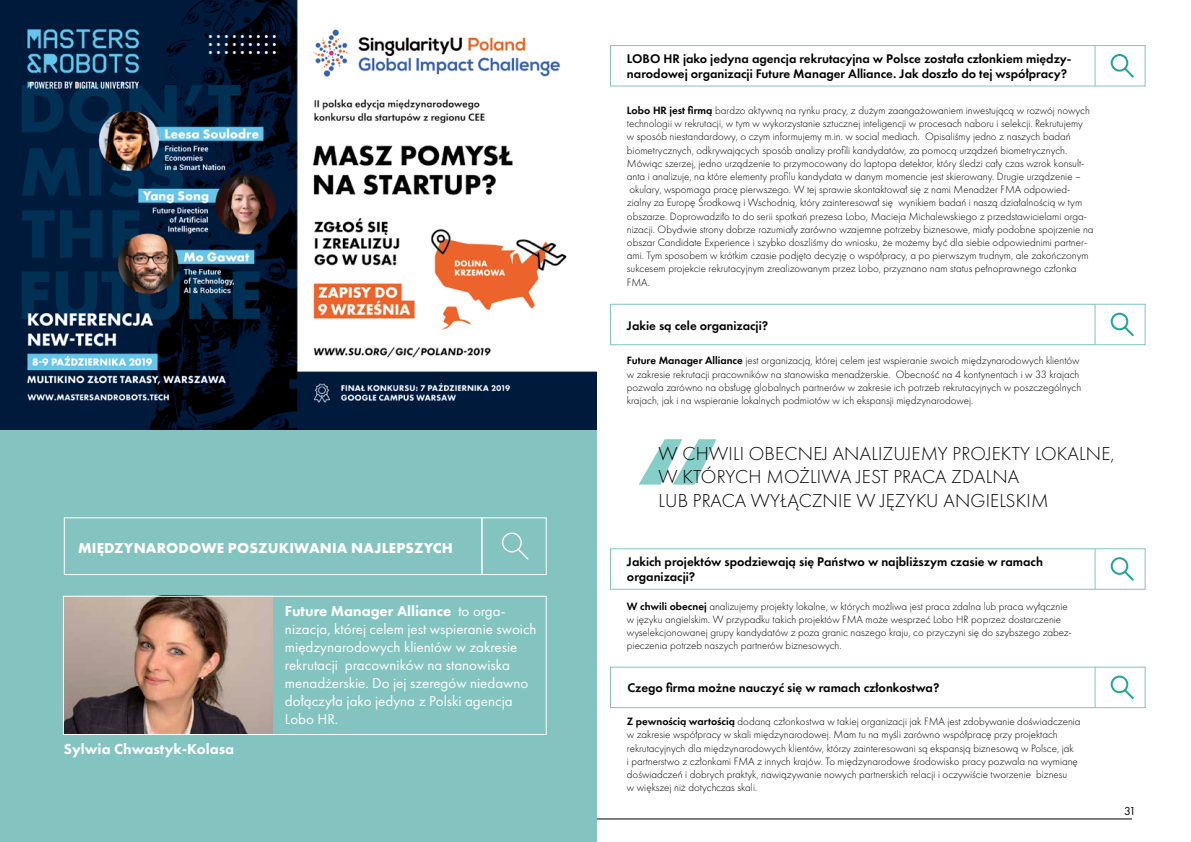
<style>
.page{position:relative;width:1191px;height:842px;background:#fff}
.page>*{position:absolute;margin:0;border:0;box-sizing:border-box;transform-origin:0 0}
.t1{font:italic 700 160px "Futura PT";color:#1fa79b}
.t2{font:300 19.5px/23.4px "Futura PT";letter-spacing:.01em;color:#000}
.t3{font:15px/18px "Futura PT";color:#fff}
.t4{font:700 15px "Futura PT";letter-spacing:.01em;color:#fff}
.t5{font:800 15px "Futura PT";color:#fff}
.t6{font:600 13px/15.6px "Futura PT";color:#000}
.t7{font:12px "Futura PT";color:#000}
.t8{font:300 11px/13.2px "Futura PT";color:#000}
.s1{font-weight:800}
.s2{font-weight:600}
</style>
<div class="page">
<hr style="left:63px;top:818px;width:1069px;height:1px;background:#000">
<div style="left:0;top:429px;width:596px;height:413px;background:#83c4c0"></div>
<div style="left:502px;top:532px;width:20px;height:20px;border:1px solid #fff;border-radius:50%"></div>
<svg style="left:516px;top:547px;width:13px;height:13px"></svg>
<div style="left:64px;top:517px;width:418px;height:58px;border:1px solid #fff"></div>
<div style="left:481px;top:517px;width:66px;height:58px;border:1px solid #fff"></div>
<div style="left:1110px;top:54px;width:18px;height:18px;border:2px solid #1fa59a;border-radius:50%"></div>
<svg style="left:1122px;top:66px;width:12px;height:12px"></svg>
<div style="left:610px;top:45px;width:535px;height:42px;border:1px solid #83c4c0"></div>
<hr style="left:1094px;top:45px;width:1px;height:41px;background:#83c4c0">
<div style="left:1110px;top:313px;width:18px;height:17px;border:2px solid #1fa59a;border-radius:50%"></div>
<svg style="left:1122px;top:324px;width:12px;height:13px"></svg>
<div style="left:610px;top:304px;width:535px;height:41px;border:1px solid #83c4c0"></div>
<hr style="left:1094px;top:304px;width:1px;height:41px;background:#83c4c0">
<div style="left:1110px;top:557px;width:18px;height:18px;border:2px solid #1fa59a;border-radius:50%"></div>
<svg style="left:1122px;top:569px;width:12px;height:12px"></svg>
<div style="left:610px;top:548px;width:535px;height:42px;border:1px solid #83c4c0"></div>
<hr style="left:1094px;top:548px;width:1px;height:41px;background:#83c4c0">
<div style="left:1110px;top:675px;width:18px;height:18px;border:2px solid #1fa59a;border-radius:50%"></div>
<svg style="left:1122px;top:687px;width:12px;height:13px"></svg>
<div style="left:610px;top:667px;width:535px;height:41px;border:1px solid #83c4c0"></div>
<hr style="left:1094px;top:667px;width:1px;height:40px;background:#83c4c0">
<img style="left:0;top:0;width:596px;height:429px">
<img style="left:65px;top:598px;width:208px;height:135px">
<div style="left:63px;top:596px;width:484px;height:139px;border:1px solid #fff"></div>
<h3 class="t4" style="left:78px;top:538px;width:376px">MIĘDZYNARODOWE POSZUKIWANIA NAJLEPSZYCH</h3>
<h3 class="t5" style="left:64px;top:739px;width:172px">Sylwia Chwastyk-Kolasa</h3>
<p class="t3" style="left:285px;top:602px;width:253px"><span class="s1">Future Manager Alliance</span> to orga&shy;nizacja, której celem jest wspieranie swoich międzynarodowych klientów w zakresie rekrutacji pracowników na stanowiska menadżerskie. Do jej szeregów niedawno dołączyła jako jedyna z Polski agencja Lobo HR.</p>
<p class="t6" style="left:627px;top:50px;width:446px">LOBO HR jako jedyna agencja rekrutacyjna w Polsce została członkiem między&shy;narodowej organizacji Future Manager Alliance. Jak doszło do tej współpracy?</p>
<p class="t8" style="left:627px;top:104px;width:468px"><span class="s2">Lobo HR jest firmą</span> bardzo aktywną na rynku pracy, z dużym zaangażowaniem inwestującą w rozwój nowych technologii w rekrutacji, w tym w wykorzystanie sztucznej inteligencji w procesach naboru i selekcji. Rekrutujemy<br>w sposób niestandardowy, o czym informujemy m.in. w social mediach. Opisaliśmy jedno z naszych badań biometrycznych, odkrywających sposób analizy profili kandydatów, za pomocą urządzeń biometrycznych.<br>Mówiąc szerzej, jedno urządzenie to przymocowany do laptopa detektor, który śledzi cały czas wzrok konsult&shy;anta i analizuje, na które elementy profilu kandydata w danym momencie jest skierowany. Drugie urządzenie – okulary, wspomaga pracę pierwszego. W tej sprawie skontaktował się z nami Menadżer FMA odpowied&shy;zialny za Europę Środkową i Wschodnią, który zainteresował się wynikiem badań i naszą działalnością w tym obszarze. Doprowadziło to do serii spotkań prezesa Lobo, Macieja Michalewskiego z przedstawicielami orga&shy;nizacji. Obydwie strony dobrze rozumiały zarówno wzajemne potrzeby biznesowe, miały podobne spojrzenie na obszar Candidate Experience i szybko doszliśmy do wniosku, że możemy być dla siebie odpowiednimi partner&shy;ami. Tym sposobem w krótkim czasie podjęto decyzję o współpracy, a po pierwszym trudnym, ale zakończonym sukcesem projekcie rekrutacyjnym zrealizowanym przez Lobo, przyznano nam status pełnoprawnego członka FMA.</p>
<p class="t6" style="left:627px;top:318px;width:143px">Jakie są cele organizacji?</p>
<p class="t8" style="left:627px;top:354px;width:456px"><span class="s2">Future Manager Alliance</span> jest organizacją, której celem jest wspieranie swoich międzynarodowych klientów w zakresie rekrutacji pracowników na stanowiska menadżerskie. Obecność na 4 kontynentach i w 33 krajach pozwala zarówno na obsługę globalnych partnerów w zakresie ich potrzeb rekrutacyjnych w poszczególnych krajach, jak i na wspieranie lokalnych podmiotów w ich ekspansji międzynarodowej.</p>
<h1 class="t1" style="left:629px;top:394px;width:85px">“</h1>
<h2 class="t2" style="left:658px;top:442px;width:457px">W CHWILI OBECNEJ ANALIZUJEMY PROJEKTY LOKALNE,<br>W KTÓRYCH MOŻLIWA JEST PRACA ZDALNA<br>LUB PRACA WYŁĄCZNIE W JĘZYKU ANGIELSKIM</h2>
<p class="t6" style="left:627px;top:553px;width:417px">Jakich projektów spodziewają się Państwo w najbliższym czasie w ramach organizacji?</p>
<p class="t8" style="left:627px;top:599px;width:446px"><span class="s2">W chwili obecnej</span> analizujemy projekty lokalne, w których możliwa jest praca zdalna lub praca wyłącznie w języku angielskim. W przypadku takich projektów FMA może wesprzeć Lobo HR poprzez dostarczenie wyselekcjonowanej grupy kandydatów z poza granic naszego kraju, co przyczyni się do szybszego zabez&shy;pieczenia potrzeb naszych partnerów biznesowych.</p>
<p class="t6" style="left:627px;top:680px;width:313px">Czego firma możne nauczyć się w ramach członkostwa?</p>
<p class="t8" style="left:627px;top:715px;width:455px"><span class="s2">Z pewnością wartością</span> dodaną członkostwa w takiej organizacji jak FMA jest zdobywanie doświadczenia w zakresie współpracy w skali międzynarodowej. Mam tu na myśli zarówno współpracę przy projektach rekrutacyjnych dla międzynarodowych klientów, którzy zainteresowani są ekspansją biznesową w Polsce, jak<br>i partnerstwo z członkami FMA z innych krajów. To międzynarodowe środowisko pracy pozwala na wymianę doświadczeń i dobrych praktyk, nawiązywanie nowych partnerskich relacji i oczywiście tworzenie biznesu<br>w większej niż dotychczas skali.</p>
<p class="t7" style="left:1124px;top:804px;width:13px">31</p>
</div>
